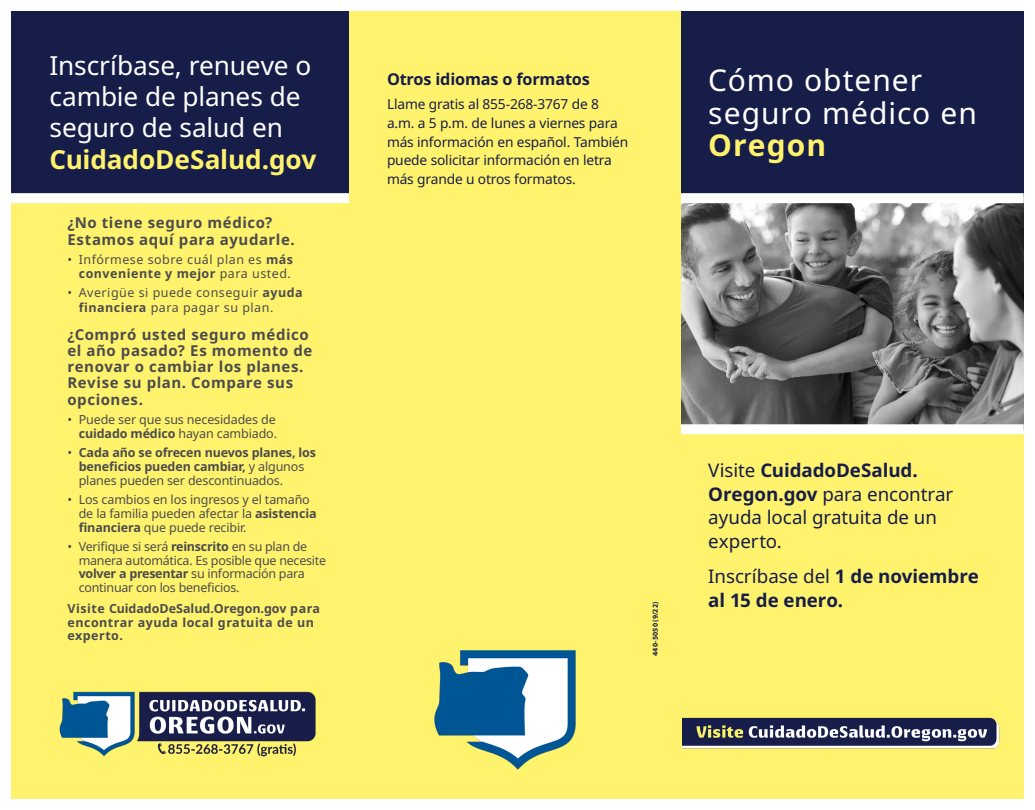
<style>
.page{position:relative;width:1035px;height:810px;background:#fff}
.page>*{position:absolute;margin:0;border:0;box-sizing:border-box;transform-origin:0 0}
.headline{font:30px/32.5px "Noto Sans";letter-spacing:.03em;color:#fff}
.headline-2{font:26.25px/31.2px "Noto Sans";letter-spacing:-.01em;color:#fff}
.subheads{font:18.75px/23.8px "Noto Sans";letter-spacing:-.005em;color:#161d48}
.subheads-2{font:700 18.75px/23.8px "Noto Sans";letter-spacing:-.005em;color:#161d48}
.body{font:700 16.25px "Noto Sans";letter-spacing:-.01em;color:#161d48}
.subheads-3{font:700 15px/16.2px "Noto Sans";letter-spacing:.035em;color:#4b4c4d}
.body-2{font:13.75px/18.8px "Noto Sans";letter-spacing:-.01em;color:#161d48}
.t1{font:12.5px/13.8px "Noto Sans";letter-spacing:-.01em;color:#4b4c4d}
.t2{font:12.5px/13.8px "Noto Sans";letter-spacing:.04em;color:#4b4c4d;text-align:right}
.body-3{font:700 12.5px/13.8px "Noto Sans";letter-spacing:-.005em;color:#4b4c4d}
.body-4{font:700 12.5px/13.8px "Noto Sans";letter-spacing:.04em;color:#4b4c4d}
.body_bullets{font:700 7.5px "Myriad Pro";letter-spacing:.02em;color:#161d48}
.s1{font-weight:700;color:#fff26c}
.s2{font-weight:700}
.s3{font-weight:400}
</style>
<div class="page">
<div style="left:675px;top:429px;width:349px;height:370px;background:#fff26c"></div>
<div style="left:681px;top:11px;width:343px;height:191px;background:#161d48"></div>
<img style="left:681px;top:203px;width:343px;height:221px">
<div style="left:675px;top:424px;width:349px;height:10px;background:#fff"></div>
<div style="left:681px;top:193px;width:343px;height:10px;background:#fff"></div>
<div style="left:349px;top:11px;width:332px;height:788px;background:#fff26c"></div>
<div style="left:11px;top:196px;width:338px;height:603px;background:#fff26c"></div>
<div style="left:11px;top:11px;width:338px;height:191px;background:#161d48"></div>
<div style="left:11px;top:193px;width:338px;height:10px;background:#fff"></div>
<img style="left:434px;top:650px;width:142px;height:120px">
<img style="left:682px;top:717px;width:318px;height:32px">
<img style="left:59px;top:691px;width:257px;height:66px">
<p class="headline-2" style="left:49px;top:50px;width:268px">Inscríbase, renueve o cambie de planes de seguro de salud en<br><span class="s1">CuidadoDeSalud.gov</span></p>
<p class="body" style="left:387px;top:70px;width:204px">Otros idiomas o formatos</p>
<p class="body-2" style="left:387px;top:95px;width:243px">Llame gratis al 855-268-3767 de 8 a.m. a 5 p.m. de lunes a viernes para más información en español. También puede solicitar información en letra más grande u otros formatos.</p>
<p class="subheads-3" style="left:68px;top:215px;width:229px">¿No tiene seguro médico?<br>Estamos aquí para ayudarle.</p>
<p class="t2" style="left:68px;top:253px;width:227px">• Infórmese sobre cuál plan es <span class="s2">más conveniente y mejor</span> para usted.</p>
<p class="t2" style="left:79px;top:285px;width:226px;line-height:15px;text-align:left;text-indent:-11px">• Averigüe si puede conseguir <span class="s2">ayuda financiera</span> para pagar su plan.</p>
<p class="subheads-3" style="left:68px;top:326px;width:246px">¿Compró usted seguro médico el año pasado? Es momento de renovar o cambiar los planes.<br>Revise su plan. Compare sus opciones.</p>
<p class="t1" style="left:68px;top:413px;width:211px;text-align:right">• Puede ser que sus necesidades de <span class="s2">cuidado médico</span> hayan cambiado.</p>
<p class="body-3" style="left:79px;top:446px;width:239px;text-indent:-11px"><span class="s3">•</span> Cada año se ofrecen nuevos planes, los beneficios pueden cambiar, <span class="s3">y algunos planes pueden ser descontinuados.</span></p>
<p class="t1" style="left:79px;top:493px;width:239px;text-indent:-11px">• Los cambios en los ingresos y el tamaño de la familia pueden afectar la <span class="s2">asistencia financiera</span> que puede recibir.</p>
<p class="t1" style="left:79px;top:540px;width:249px;text-indent:-11px">• Verifique si será <span class="s2">reinscrito</span> en su plan de manera automática. Es posible que necesite <span class="s2">volver a presentar</span> su información para continuar con los beneficios.</p>
<p class="body-4" style="left:68px;top:602px;width:254px">Visite CuidadoDeSalud.Oregon.gov para encontrar ayuda local gratuita de un experto.</p>
<p class="body_bullets" style="left:650px;top:656px;width:56px;rotate:-90deg">440-5050 (9/22)</p>
<p class="headline" style="left:708px;top:65px;width:270px">Cómo obtener seguro médico en<br><span class="s1">Oregon</span></p>
<p class="subheads" style="left:708px;top:458px;width:247px">Visite <span class="s2">CuidadoDeSalud.<br>Oregon.gov</span> para encontrar ayuda local gratuita de un experto.</p>
<p class="subheads-2" style="left:708px;top:564px;width:272px"><span class="s3">Inscríbase del</span> 1 de noviembre al 15 de enero.</p>
</div>
